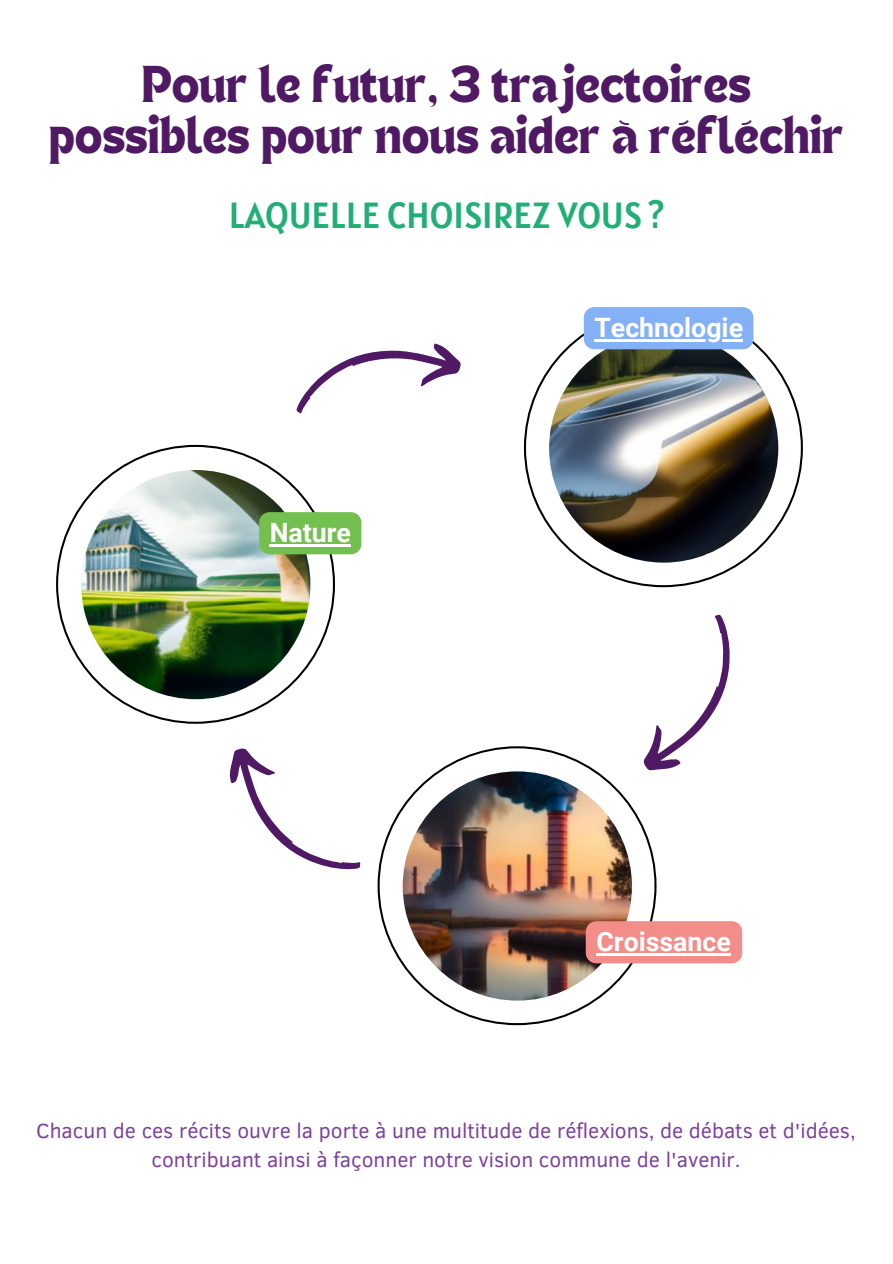
<style>
.page{position:relative;width:893px;height:1264px;background:#fff}
.page>*{position:absolute;margin:0;border:0;box-sizing:border-box;transform-origin:0 0}
.t1{font:37.5px/51.8px "TANHEADLINE";color:#4f1964;text-align:center}
.t2{font:36.15px "Alatsi";color:#21af76}
.t3{font:700 26.7px "Roboto";color:#fff}
.t4{font:21px/29.2px "Clear Sans";color:#7c419b;text-align:center}
</style>
<div class="page">
<svg style="left:296px;top:343px;width:165px;height:71px"></svg>
<svg style="left:651px;top:614px;width:79px;height:156px"></svg>
<svg style="left:229px;top:748px;width:132px;height:122px"></svg>
<img style="left:56px;top:445px;width:279px;height:278px">
<svg style="left:259px;top:512px;width:102px;height:42px;background:#77c056"></svg>
<hr style="left:270px;top:544px;width:81px;height:2px;background:#fff">
<svg style="left:524px;top:315px;width:278px;height:272px"></svg>
<img style="left:549px;top:333px;width:229px;height:229px;border-radius:50%">
<div style="left:583px;top:307px;width:170px;height:42px;background:#84b1f5"></div>
<hr style="left:594px;top:339px;width:149px;height:3px;background:#fff">
<svg style="left:377px;top:746px;width:279px;height:279px"></svg>
<img style="left:402px;top:771px;width:230px;height:229px;border-radius:50%">
<div style="left:585px;top:921px;width:157px;height:42px;background:#f28d8a"></div>
<hr style="left:596px;top:953px;width:134px;height:2px;background:#fff">
<h1 class="t1" style="left:49px;top:62px;width:796px">Pour le futur, 3 trajectoires possibles pour nous aider à réfléchir</h1>
<h2 class="t2" style="left:229px;top:191px;width:437px">LAQUELLE CHOISIREZ VOUS ?</h2>
<p class="t3" style="left:270px;top:517px;width:83px">Nature</p>
<p class="t3" style="left:594px;top:312px;width:150px">Technologie</p>
<p class="t3" style="left:596px;top:926px;width:136px">Croissance</p>
<p class="t4" style="left:36px;top:1115px;width:820px">Chacun de ces récits ouvre la porte à une multitude de réflexions, de débats et d'idées, contribuant ainsi à façonner notre vision commune de l'avenir.</p>
</div>
